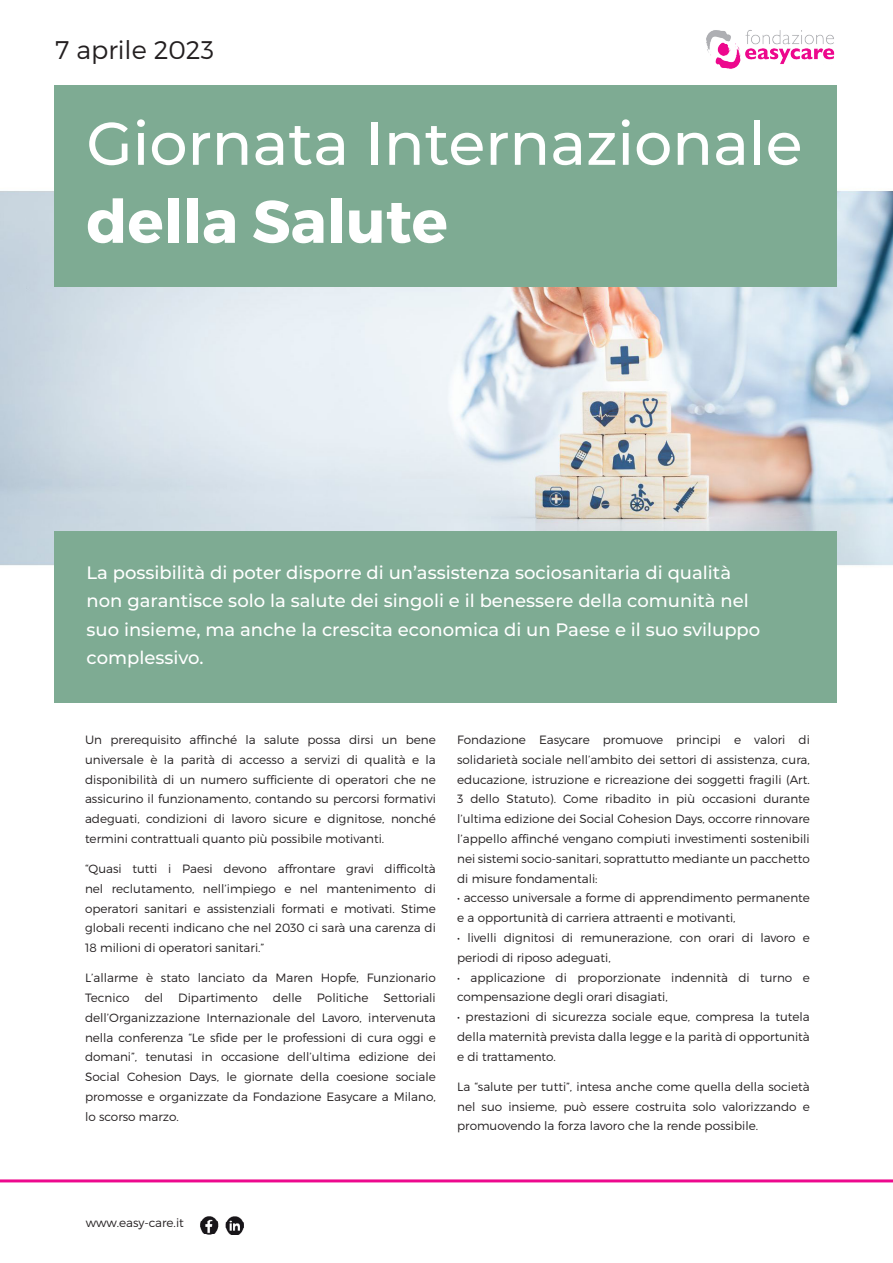
<style>
.page{position:relative;width:893px;height:1263px;background:#fff}
.page>*{position:absolute;margin:0;border:0;box-sizing:border-box;transform-origin:0 0}
.t1{font:500 60px "Montserrat";color:#fff}
.t2{font:700 60px "Montserrat";color:#fff}
.t3{font:300 25.5px "Montserrat";color:#231f20}
.t4{font:500 18px/28.5px "Montserrat";color:#fff}
.t5{font:300 12px/19.8px "Montserrat";color:#231f20;text-align:justify}
</style>
<div class="page">
<img style="left:0;top:191px;width:892px;height:375px">
<div style="left:54px;top:531px;width:783px;height:171px;background:#7eab93"></div>
<div style="left:54px;top:85px;width:783px;height:202px;background:#7eab93"></div>
<img style="left:706px;top:30px;width:129px;height:39px">
<img style="left:200px;top:1216px;width:19px;height:19px">
<img style="left:225px;top:1216px;width:19px;height:19px">
<hr style="left:0;top:1179px;width:893px;height:3px;background:#ed088d">
<p class="t3" style="left:55px;top:34px;width:160px">7 aprile 2023</p>
<p class="t1" style="left:86px;top:102px;width:718px">Giornata Internazionale</p>
<p class="t2" style="left:86px;top:184px;width:363px">della Salute</p>
<p class="t4" style="left:87px;top:557px;width:675px">La possibilità di poter disporre di un’assistenza sociosanitaria di qualità non garantisce solo la salute dei singoli e il benessere della comunità nel suo insieme, ma anche la crescita economica di un Paese e il suo sviluppo complessivo.</p>
<p class="t5" style="left:85px;top:729px;width:352px">Un prerequisito affinché la salute possa dirsi un bene universale è la parità di accesso a servizi di qualità e la disponibilità di un numero sufficiente di operatori che ne assicurino il funzionamento, contando su percorsi formativi adeguati, condizioni di lavoro sicure e dignitose, nonché termini contrattuali quanto più possibile motivanti.</p>
<p class="t5" style="left:85px;top:858px;width:352px">“Quasi tutti i Paesi devono affrontare gravi difficoltà nel reclutamento, nell’impiego e nel mantenimento di operatori sanitari e assistenziali formati e motivati. Stime globali recenti indicano che nel 2030 ci sarà una carenza di 18 milioni di operatori sanitari.”</p>
<p class="t5" style="left:85px;top:968px;width:352px">L’allarme è stato lanciato da Maren Hopfe, Funzionario<br>Tecnico</p>
<p class="t5" style="left:85px;top:987px;width:352px;text-indent:299px">Settoriali dell’Organizzazione Internazionale del Lavoro, intervenuta nella conferenza “Le sfide per le professioni di cura oggi e domani”, tenutasi in occasione dell’ultima edizione dei Social Cohesion Days, le giornate della coesione sociale promosse e organizzate da Fondazione Easycare a Milano, lo scorso marzo.</p>
<p class="t5" style="left:145px;top:987px;width:20px">del</p>
<p class="t5" style="left:178px;top:987px;width:81px">Dipartimento</p>
<p class="t5" style="left:273px;top:987px;width:30px">delle</p>
<p class="t5" style="left:317px;top:987px;width:53px">Politiche</p>
<p class="t5" style="left:457px;top:729px;width:354px">Fondazione Easycare promuove principi e valori di solidarietà sociale nell’ambito dei settori di assistenza, cura, educazione, istruzione e ricreazione dei soggetti fragili (Art.<br>3 dello Statuto). Come ribadito in più occasioni durante l’ultima edizione dei Social Cohesion Days, occorre rinnovare l’appello affinché vengano compiuti investimenti sostenibili nei sistemi socio-sanitari, soprattutto mediante un pacchetto di misure fondamentali:</p>
<p class="t5" style="left:457px;top:888px;width:354px">• accesso universale a forme di apprendimento permanente e a opportunità di carriera attraenti e motivanti,</p>
<p class="t5" style="left:457px;top:927px;width:354px">• livelli dignitosi di remunerazione, con orari di lavoro e periodi di riposo adeguati,</p>
<p class="t5" style="left:457px;top:967px;width:354px">• applicazione di proporzionate indennità di turno e compensazione degli orari disagiati,</p>
<p class="t5" style="left:457px;top:1007px;width:354px">• prestazioni di sicurezza sociale eque, compresa la tutela della maternità prevista dalla legge e la parità di opportunità e di trattamento.</p>
<p class="t5" style="left:457px;top:1076px;width:354px">La “salute per tutti”, intesa anche come quella della società nel suo insieme, può essere costruita solo valorizzando e promuovendo la forza lavoro che la rende possibile.</p>
<p class="t5" style="left:86px;top:1212px;width:100px">www.easy-care.it</p>
</div>
